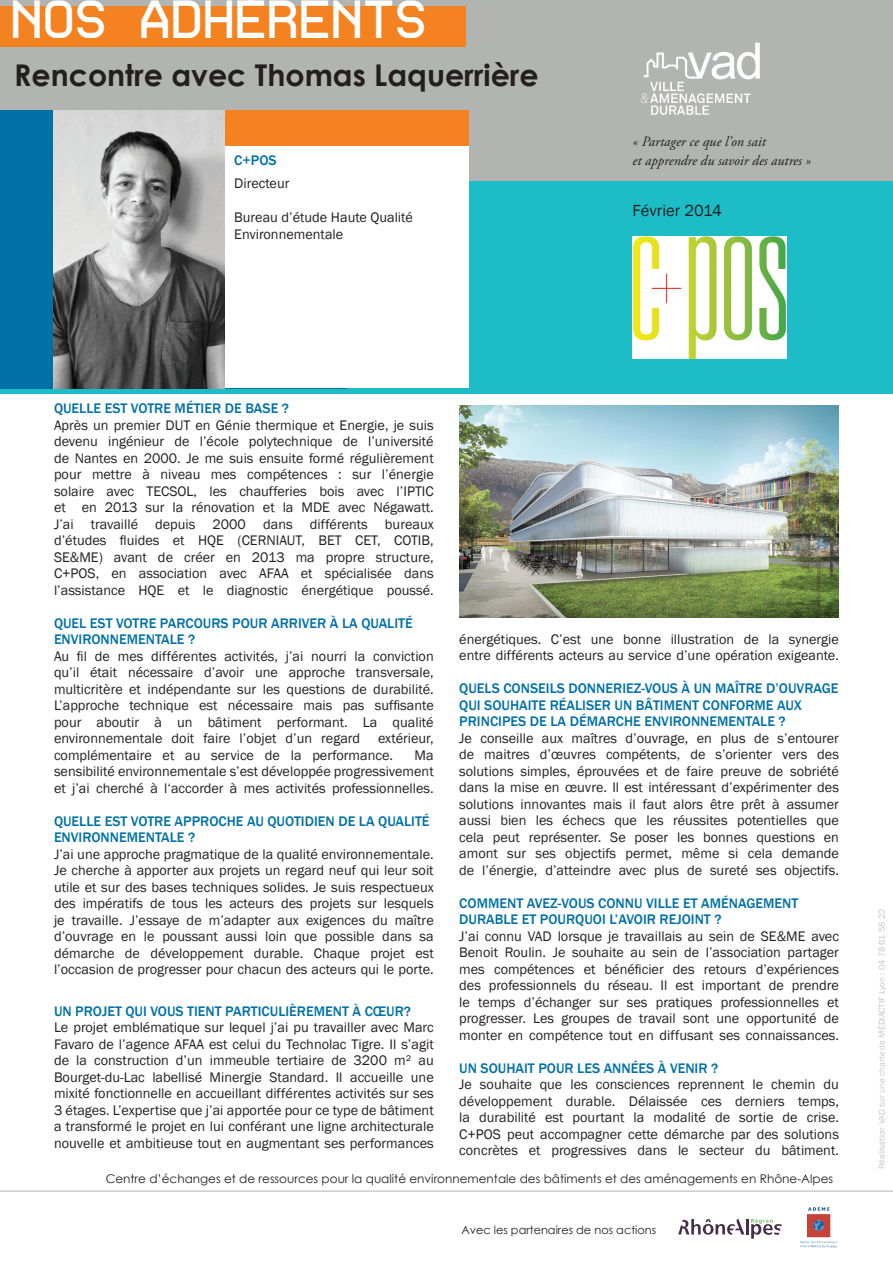
<style>
.page{position:relative;width:893px;height:1263px;background:#fff}
.page>*{position:absolute;margin:0;border:0;box-sizing:border-box;transform-origin:0 0}
.t1{font:48px "Pro Font Windows";color:#fff}
.t2{font:700 30px "Century Gothic";color:#231f20}
.t3{font:16.5px "Franklin Gothic";color:#231f20}
.t4{font:14.25px/16.5px "Franklin Gothic";color:#231f20;text-align:justify}
.t5{font:500 14.25px/16.5px "Franklin Gothic";color:#0071a7}
.t6{font:italic 14.25px/19.5px "Adobe Garamond Pro";color:#231f20}
.t7{font:12px "Century Gothic";color:#231f20}
.t8{font:11.25px "Century Gothic";color:#231f20}
.t9{font:9px "Franklin Gothic";color:#c7c8c7}
</style>
<div class="page">
<div style="left:0;top:0;width:893px;height:388px;background:#b1b4b1"></div>
<div style="left:0;top:181px;width:893px;height:212px;background:#1cbdc7"></div>
<div style="left:0;top:7px;width:466px;height:40px;background:#f58220"></div>
<div style="left:0;top:110px;width:347px;height:278px;background:#0071a7"></div>
<img style="left:737px;top:43px;width:23px;height:36px">
<div style="left:225px;top:110px;width:244px;height:36px;background:#f58220"></div>
<div style="left:225px;top:146px;width:244px;height:242px;background:#fff"></div>
<hr style="left:746px;top:1219px;width:3px;height:15px;background:#462b4a">
<svg style="left:751px;top:1219px;width:31px;height:20px"></svg>
<svg style="left:678px;top:1219px;width:66px;height:16px"></svg>
<div style="left:807px;top:1214px;width:23px;height:23px;background:#c74238"></div>
<svg style="left:808px;top:1207px;width:21px;height:4px"></svg>
<svg style="left:813px;top:1221px;width:11px;height:10px"></svg>
<svg style="left:800px;top:1241px;width:37px;height:7px"></svg>
<hr style="left:0;top:1191px;width:893px;height:1px;background:#b1b4b1">
<img style="left:53px;top:110px;width:172px;height:278px">
<img style="left:459px;top:405px;width:380px;height:212px">
<img style="left:632px;top:236px;width:155px;height:122px">
<h1 class="t1" style="left:13px;top:-11px;width:412px">NOS ADHÉRENTS</h1>
<h2 class="t2" style="left:14px;top:52px;width:526px">Rencontre avec Thomas Laquerrière</h2>
<p class="t5" style="left:234px;top:152px;width:26px">C+POS</p>
<p class="t4" style="left:234px;top:175px;width:57px">Directeur</p>
<p class="t4" style="left:234px;top:209px;width:180px;line-height:17.1px">Bureau d’étude Haute Qualité<br>Environnementale</p>
<p class="t6" style="left:632px;top:132px;width:180px">« Partager ce que l’on sait<br>et apprendre du savoir des autres »</p>
<p class="t3" style="left:632px;top:200px;width:91px">Février 2014</p>
<p class="t5" style="left:54px;top:400px;width:237px">QUELLE EST VOTRE MÉTIER DE BASE ?</p>
<p class="t4" style="left:54px;top:417px;width:381px">Après un premier DUT en Génie thermique et Energie, je suis devenu ingénieur de l’école polytechnique de l’université de Nantes en 2000. Je me suis ensuite formé régulièrement pour mettre à niveau mes compétences : sur l’énergie solaire avec TECSOL, les chaufferies bois avec l’IPTIC et en 2013 sur la rénovation et la MDE avec Négawatt.<br>J’ai travaillé depuis 2000 dans différents bureaux d’études fluides et HQE (CERNIAUT, BET CET, COTIB, SE&amp;ME) avant de créer en 2013 ma propre structure, C+POS, en association avec AFAA et spécialisée dans l’assistance HQE et le diagnostic énergétique poussé.</p>
<p class="t5" style="left:54px;top:615px;width:360px">QUEL EST VOTRE PARCOURS POUR ARRIVER À LA QUALITÉ<br>ENVIRONNEMENTALE ?</p>
<p class="t4" style="left:54px;top:648px;width:381px">Au fil de mes différentes activités, j’ai nourri la conviction qu’il était nécessaire d’avoir une approche transversale, multicritère et indépendante sur les questions de durabilité.<br>L’approche technique est nécessaire mais pas suffisante pour aboutir à un bâtiment performant. La qualité environnementale doit faire l’objet d’un regard</p>
<p class="t4" style="left:54px;top:730px;width:381px;text-indent:324px">extérieur, complémentaire et au service de la performance.</p>
<p class="t4" style="left:54px;top:747px;width:381px;text-indent:361px">Ma sensibilité environnementale s’est développée progressivement et j’ai cherché à l‘accorder à mes activités professionnelles.</p>
<p class="t5" style="left:54px;top:813px;width:377px">QUELLE EST VOTRE APPROCHE AU QUOTIDIEN DE LA QUALITÉ<br>ENVIRONNEMENTALE ?</p>
<p class="t4" style="left:54px;top:846px;width:381px">J’ai une approche pragmatique de la qualité environnementale.<br>Je cherche à apporter aux projets un regard neuf qui leur soit utile et sur des bases techniques solides. Je suis respectueux des impératifs de tous les acteurs des projets sur lesquels je travaille. J’essaye de m’adapter aux exigences du maître d’ouvrage en le poussant aussi loin que possible dans sa démarche de développement durable. Chaque projet est l’occasion de progresser pour chacun des acteurs qui le porte.</p>
<p class="t5" style="left:54px;top:1003px;width:359px">UN PROJET QUI VOUS TIENT PARTICULIÈREMENT À CŒUR?</p>
<p class="t4" style="left:54px;top:1019px;width:381px">Le projet emblématique sur lequel j’ai pu travailler avec Marc Favaro de l’agence AFAA est celui du Technolac Tigre. Il s’agit de la construction d’un immeuble tertiaire de 3200 m² au Bourget-du-Lac labellisé Minergie Standard. Il accueille une mixité fonctionnelle en accueillant différentes activités sur ses 3 étages. L’expertise que j’ai apportée pour ce type de bâtiment a transformé le projet en lui conférant une ligne architecturale nouvelle et ambitieuse tout en augmentant ses performances</p>
<p class="t4" style="left:459px;top:631px;width:381px">énergétiques. C’est une bonne illustration de la synergie entre différents acteurs au service d’une opération exigeante.</p>
<p class="t5" style="left:459px;top:680px;width:381px">QUELS CONSEILS DONNERIEZ-VOUS À UN MAÎTRE D’OUVRAGE<br>QUI SOUHAITE RÉALISER UN BÂTIMENT CONFORME AUX<br>PRINCIPES DE LA DÉMARCHE ENVIRONNEMENTALE ?</p>
<p class="t4" style="left:459px;top:730px;width:381px">Je conseille aux maîtres d’ouvrage, en plus de s’entourer de maitres d’œuvres compétents, de s’orienter vers des solutions simples, éprouvées et de faire preuve de sobriété dans la mise en œuvre. Il est intéressant d’expérimenter des solutions innovantes mais il faut alors être prêt à assumer aussi bien les échecs que les réussites potentielles que cela peut représenter. Se poser les bonnes questions en amont sur ses objectifs permet, même si cela demande de l’énergie, d’atteindre avec plus de sureté ses objectifs.</p>
<p class="t5" style="left:459px;top:895px;width:341px">COMMENT AVEZ-VOUS CONNU VILLE ET AMÉNAGEMENT<br>DURABLE ET POURQUOI L’AVOIR REJOINT ?</p>
<p class="t4" style="left:459px;top:928px;width:381px">J’ai connu VAD lorsque je travaillais au sein de SE&amp;ME avec Benoit Roulin. Je souhaite au sein de l’association partager mes compétences et bénéficier des retours d’expériences des professionnels du réseau. Il est important de prendre le temps d’échanger sur ses pratiques professionnelles et progresser. Les groupes de travail sont une opportunité de monter en compétence tout en diffusant ses connaissances.</p>
<p class="t5" style="left:459px;top:1060px;width:261px">UN SOUHAIT POUR LES ANNÉES À VENIR ?</p>
<p class="t4" style="left:459px;top:1077px;width:381px">Je souhaite que les consciences reprennent le chemin du développement durable. Délaissée ces derniers temps, la durabilité est pourtant la modalité de sortie de crise.<br>C+POS peut accompagner cette démarche par des solutions concrètes et progressives dans le secteur du bâtiment.</p>
<p class="t7" style="left:106px;top:1170px;width:729px">Centre d’échanges et de ressources pour la qualité environnementale des bâtiments et des aménagements en Rhône-Alpes</p>
<p class="t8" style="left:461px;top:1222px;width:196px">Avec les partenaires de nos actions</p>
<p class="t9" style="left:876px;top:1169px;width:262px;rotate:-90deg">Réalisation VAD sur une charte de MÉDIACTIF Lyon : 04 78 61 58 22</p>
</div>
